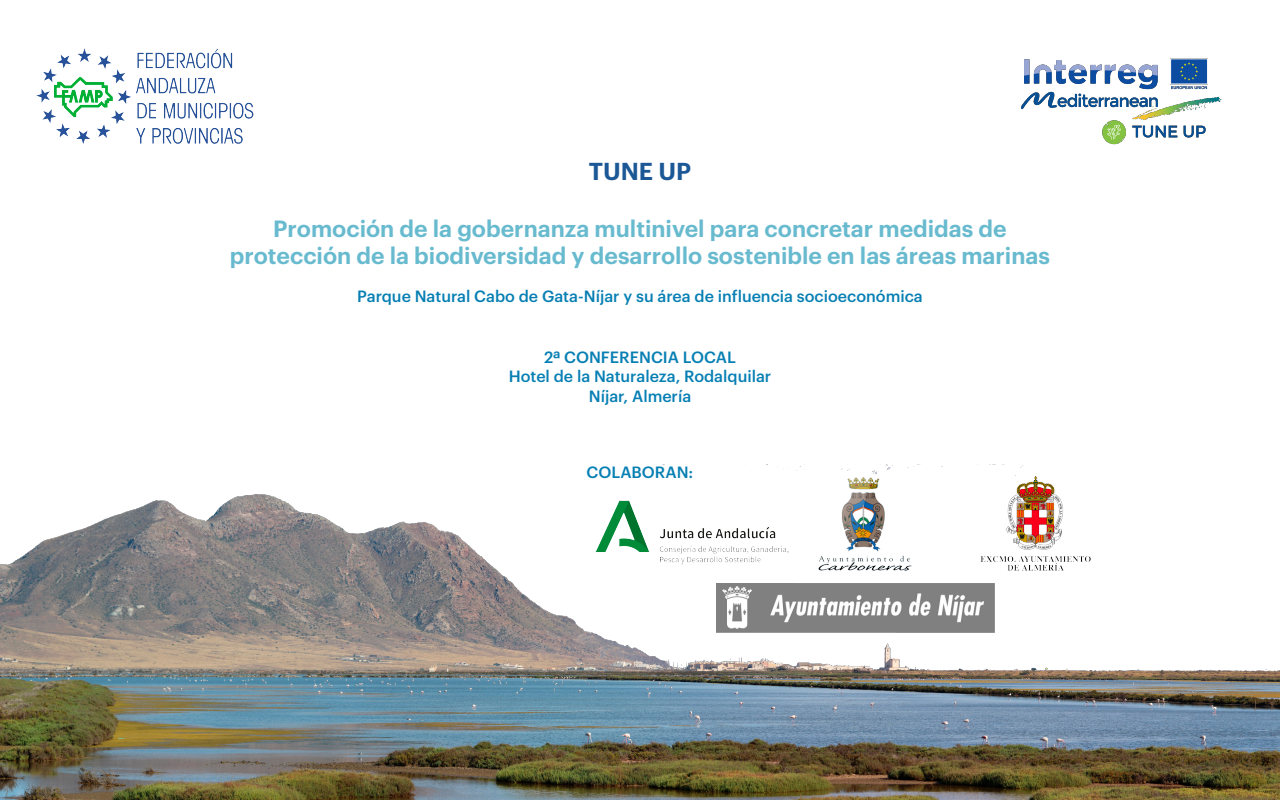
<style>
.page{position:relative;width:1280px;height:800px;background:#fff}
.page>*{position:absolute;margin:0;border:0;box-sizing:border-box;transform-origin:0 0}
.Título{font:600 24px "Graphik";color:#1c5896}
.Subtitulo{font:600 23px "Graphik";color:#68bacf}
.Subtitulo_2{font:500 16px "Graphik";color:#077fb3}
</style>
<div class="page">
<img style="left:0;top:465px;width:1280px;height:335px">
<img style="left:36px;top:48px;width:218px;height:96px">
<img style="left:1021px;top:58px;width:201px;height:87px">
<img style="left:965px;top:472px;width:139px;height:106px">
<img style="left:808px;top:465px;width:114px;height:113px">
<img style="left:716px;top:583px;width:279px;height:49px">
<img style="left:589px;top:494px;width:208px;height:97px">
<p class="Título" style="left:589px;top:153px;width:104px">TUNE UP</p>
<p class="Subtitulo" style="left:273px;top:211px;width:735px">Promoción de la gobernanza multinivel para concretar medidas de</p>
<p class="Subtitulo" style="left:230px;top:238px;width:822px">protección de la biodiversidad y desarrollo sostenible en las áreas marinas</p>
<p class="Subtitulo_2" style="left:357px;top:284px;width:567px">Parque Natural Cabo de Gata-Níjar y su área de influencia socioeconómica</p>
<p class="Subtitulo_2" style="left:544px;top:345px;width:193px">2ª CONFERENCIA LOCAL</p>
<p class="Subtitulo_2" style="left:509px;top:365px;width:264px">Hotel de la Naturaleza, Rodalquilar</p>
<p class="Subtitulo_2" style="left:589px;top:384px;width:104px">Níjar, Almería</p>
<p class="Subtitulo_2" style="left:587px;top:460px;width:108px">COLABORAN:</p>
</div>
